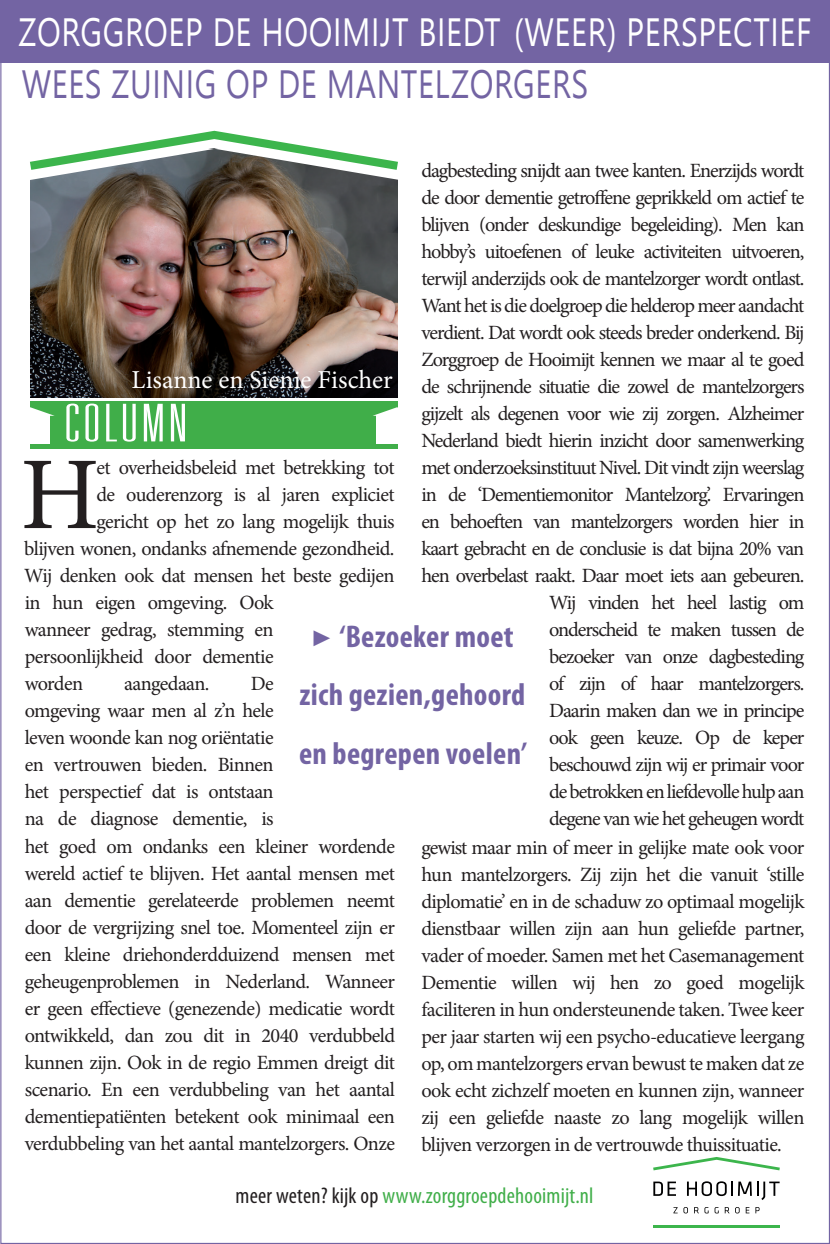
<style>
.page{position:relative;width:830px;height:1244px;background:#fff}
.page>*{position:absolute;margin:0;border:0;box-sizing:border-box;transform-origin:0 0}
.t1{font:103.27px "Minion Pro";color:#231f20}
.t2{font:52.2px "Universal Accreditation";letter-spacing:.05em;color:#fff;scale:1.36 1}
.t3{font:700 condensed 31.5px/58.5px "Myriad Pro";letter-spacing:.01em;color:#7364a3;text-align:center}
.t4{font:25.88px "Minion Pro";color:#fff}
.t5{font:condensed 22.5px "Myriad Pro";letter-spacing:.01em;color:#40ae49}
.t6{font:20.25px/27px "Minion Pro";letter-spacing:-.05em;color:#231f20;text-align:justify}
.t7{font:20.25px "Minion Pro";letter-spacing:-.03em;color:#231f20}
.s1{font-family:"Minion Pro";font-weight:400;font-stretch:normal;font-size:33.75px}
.s2{color:#231f20}
</style>
<div class="page">
<img style="left:30px;top:181px;width:367px;height:217px">
<div style="left:30px;top:401px;width:367px;height:47px;background:#40ae49"></div>
<div style="left:0;top:0;width:829px;height:62px;background:#7364a3"></div>
<div style="left:10px;top:415px;width:40px;height:28px;background:#fff"></div>
<svg style="left:30px;top:407px;width:25px;height:9px"></svg>
<svg style="left:653px;top:1157px;width:126px;height:13px"></svg>
<hr style="left:653px;top:1224px;width:126px;height:3px;background:#3cb54c">
<svg style="left:673px;top:1207px;width:4px;height:6px"></svg>
<svg style="left:683px;top:1207px;width:4px;height:6px"></svg>
<svg style="left:694px;top:1207px;width:4px;height:6px"></svg>
<svg style="left:704px;top:1207px;width:4px;height:6px"></svg>
<svg style="left:714px;top:1207px;width:4px;height:6px"></svg>
<svg style="left:724px;top:1207px;width:15px;height:6px"></svg>
<svg style="left:745px;top:1207px;width:4px;height:6px"></svg>
<svg style="left:755px;top:1207px;width:4px;height:6px"></svg>
<svg style="left:653px;top:1181px;width:22px;height:15px"></svg>
<svg style="left:687px;top:1181px;width:92px;height:19px"></svg>
<svg style="left:30px;top:130px;width:368px;height:51px"></svg>
<div style="left:376px;top:415px;width:41px;height:28px;background:#fff"></div>
<svg style="left:373px;top:407px;width:25px;height:9px"></svg>
<p class="t6" style="left:421px;top:157px;width:384px;text-align:right">dagbesteding snijdt aan twee kanten. Enerzijds wordt de door dementie getroffene geprikkeld om actief te blijven (onder deskundige begeleiding). Men kan hobby’s uitoefenen of leuke activiteiten uitvoeren, terwijl anderzijds ook de mantelzorger wordt ontlast.<br>Want het is die doelgroep die helderop meer aandacht verdient. Dat wordt ook steeds breder onderkend. Bij Zorggroep de Hooimijt kennen we maar al te goed de schrijnende situatie die zowel de mantelzorgers gijzelt als degenen voor wie zij zorgen. Alzheimer Nederland biedt hierin inzicht door samenwerking met onderzoeksinstituut Nivel. Dit vindt zijn weerslag in de ‘Dementiemonitor Mantelzorg’. Ervaringen en behoeften van mantelzorgers worden hier in kaart gebracht en de conclusie is dat bijna 20% van hen overbelast raakt. Daar moet iets aan gebeuren.<br>Wij vinden het heel lastig om<br>onderscheid te maken tussen de<br>bezoeker van onze dagbesteding<br>of zijn of haar mantelzorgers.<br>Daarin maken dan we in principe<br>ook geen keuze. Op de keper<br>beschouwd zijn wij er primair voor<br>de betrokken en liefdevolle hulp aan<br>degene van wie het geheugen wordt</p>
<p class="t4" style="left:132px;top:362px;width:262px">Lisanne en Sienie Fischer</p>
<h2 class="t2" style="left:65px;top:399px;width:91px">COLUMN</h2>
<h1 class="t1" style="left:20px;top:426px;width:81px">H</h1>
<p class="t7" style="left:96px;top:454px;width:299px">et overheidsbeleid met betrekking tot</p>
<p class="t7" style="left:96px;top:481px;width:299px">de ouderenzorg is al jaren expliciet</p>
<p class="t6" style="left:96px;top:508px;width:299px">gericht op het zo lang mogelijk thuis</p>
<p class="t6" style="left:24px;top:535px;width:371px">blijven wonen, ondanks afnemende gezondheid.</p>
<p class="t7" style="left:24px;top:562px;width:371px">Wij denken ook dat mensen het beste gedijen</p>
<p class="t7" style="left:25px;top:589px;width:250px">in hun eigen omgeving. Ook</p>
<p class="t7" style="left:25px;top:616px;width:250px">wanneer gedrag, stemming en</p>
<p class="t7" style="left:25px;top:643px;width:250px">persoonlijkheid door dementie</p>
<p class="t6" style="left:25px;top:670px;width:60px">worden</p>
<p class="t6" style="left:124px;top:670px;width:87px">aangedaan.</p>
<h3 class="t3" style="left:299px;top:606px;width:229px"><span class="s1">▶</span> ‘Bezoeker moet zich gezien,gehoord en begrepen voelen’</h3>
<p class="t6" style="left:25px;top:670px;width:250px;text-indent:226px">De omgeving waar men al z’n hele leven woonde kan nog oriëntatie en vertrouwen bieden. Binnen het perspectief dat is ontstaan na de diagnose dementie, is</p>
<p class="t6" style="left:25px;top:833px;width:371px">het goed om ondanks een kleiner wordende wereld actief te blijven. Het aantal mensen met aan dementie gerelateerde problemen neemt door de vergrijzing snel toe. Momenteel zijn er een kleine driehonderdduizend mensen met geheugenproblemen in Nederland. Wanneer er geen effectieve (genezende) medicatie wordt ontwikkeld, dan zou dit in 2040 verdubbeld kunnen zijn. Ook in de regio Emmen dreigt dit scenario. En een verdubbeling van het aantal dementiepatiënten betekent ook minimaal een verdubbeling van het aantal mantelzorgers. Onze</p>
<p class="t6" style="left:421px;top:834px;width:384px">gewist maar min of meer in gelijke mate ook voor hun mantelzorgers. Zij zijn het die vanuit ‘stille diplomatie’ en in de schaduw zo optimaal mogelijk dienstbaar willen zijn aan hun geliefde partner, vader of moeder. Samen met het Casemanagement Dementie willen wij hen zo goed mogelijk faciliteren in hun ondersteunende taken. Twee keer per jaar starten wij een psycho-educatieve leergang op, om mantelzorgers ervan bewust te maken dat ze ook echt zichzelf moeten en kunnen zijn, wanneer zij een geliefde naaste zo lang mogelijk willen blijven verzorgen in de vertrouwde thuissituatie.</p>
<p class="t5" style="left:235px;top:1181px;width:359px"><span class="s2">meer weten? kijk op</span> www.zorggroepdehooimijt.nl</p>
</div>
